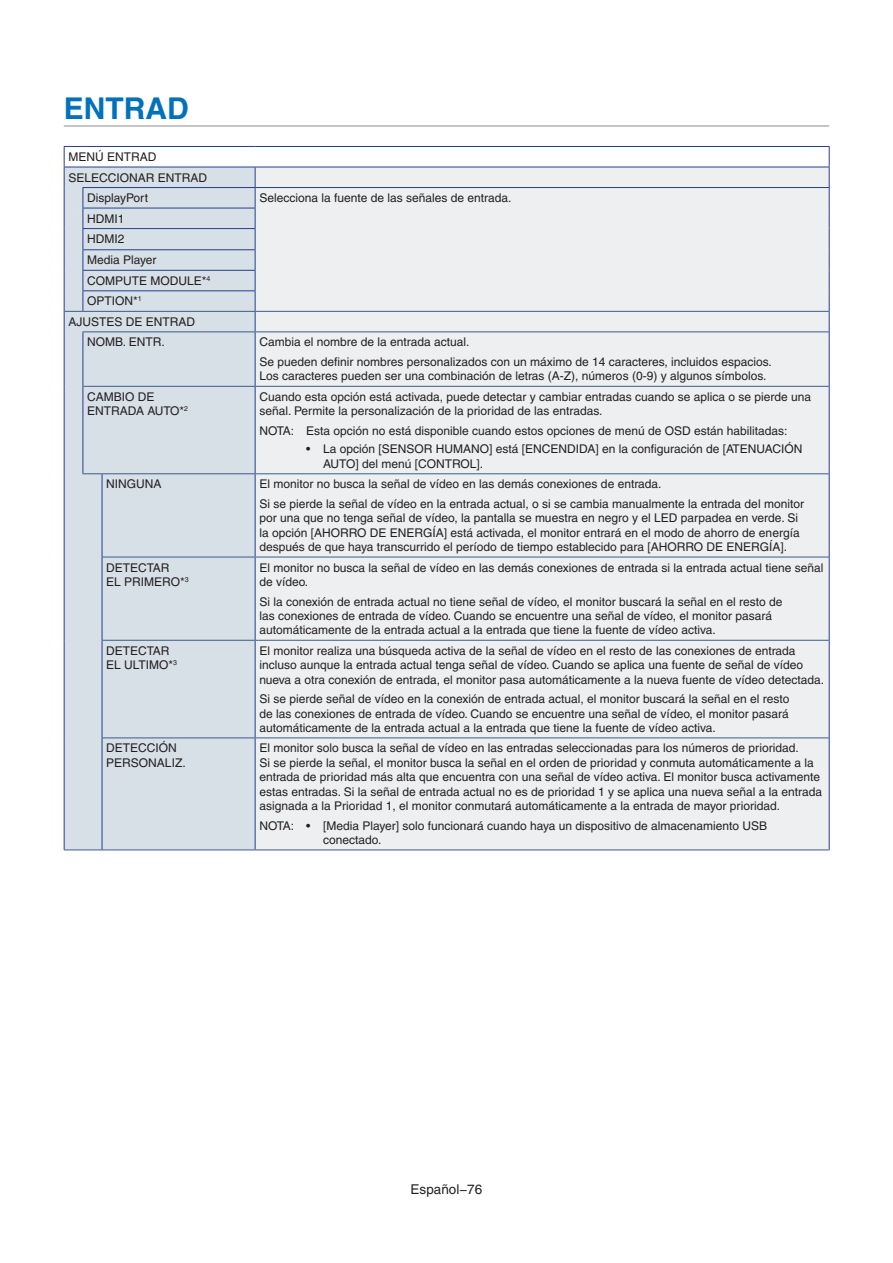
<style>
.page{position:relative;width:893px;height:1263px;background:#fff}
.page>*{position:absolute;margin:0;border:0;box-sizing:border-box;transform-origin:0 0}
.t1{font:700 30px "Helvetica";color:#0072bc}
.t2{font:13.5px "Helvetica";color:#231f20}
.t3{font:12px/14.4px "Helvetica";color:#231f20}
</style>
<div class="page">
<hr style="left:64px;top:125px;width:765px;height:2px;background:#b2b3b7">
<div style="left:256px;top:168px;width:573px;height:681px;background:#edeff1"></div>
<div style="left:65px;top:332px;width:190px;height:517px;background:#d7dfe7"></div>
<hr style="left:255px;top:146px;width:575px;height:1px;background:#253f8e">
<hr style="left:255px;top:167px;width:575px;height:1px;background:#253f8e">
<hr style="left:255px;top:187px;width:575px;height:1px;background:#253f8e">
<svg style="left:829px;top:147px;width:1px;height:185px"></svg>
<hr style="left:829px;top:332px;width:1px;height:54px;background:#253f8e">
<hr style="left:829px;top:386px;width:1px;height:88px;background:#253f8e">
<hr style="left:829px;top:474px;width:1px;height:83px;background:#253f8e">
<hr style="left:829px;top:557px;width:1px;height:83px;background:#253f8e">
<hr style="left:829px;top:640px;width:1px;height:98px;background:#253f8e">
<hr style="left:829px;top:738px;width:1px;height:111px;background:#253f8e">
<hr style="left:64px;top:332px;width:1px;height:54px;background:#253f8e">
<hr style="left:83px;top:332px;width:1px;height:54px;background:#253f8e">
<hr style="left:255px;top:332px;width:1px;height:54px;background:#253f8e">
<hr style="left:64px;top:386px;width:1px;height:88px;background:#253f8e">
<hr style="left:83px;top:386px;width:1px;height:87px;background:#253f8e">
<hr style="left:255px;top:387px;width:1px;height:86px;background:#253f8e">
<hr style="left:64px;top:474px;width:1px;height:83px;background:#253f8e">
<hr style="left:102px;top:474px;width:1px;height:83px;background:#253f8e">
<hr style="left:255px;top:474px;width:1px;height:83px;background:#253f8e">
<hr style="left:64px;top:557px;width:1px;height:83px;background:#253f8e">
<hr style="left:102px;top:557px;width:1px;height:83px;background:#253f8e">
<hr style="left:255px;top:557px;width:1px;height:83px;background:#253f8e">
<hr style="left:64px;top:640px;width:1px;height:98px;background:#253f8e">
<hr style="left:102px;top:640px;width:1px;height:98px;background:#253f8e">
<hr style="left:255px;top:641px;width:1px;height:96px;background:#253f8e">
<hr style="left:64px;top:738px;width:1px;height:111px;background:#253f8e">
<hr style="left:102px;top:738px;width:1px;height:111px;background:#253f8e">
<hr style="left:255px;top:738px;width:1px;height:111px;background:#253f8e">
<hr style="left:255px;top:311px;width:574px;height:1px;background:#3d5d87">
<svg style="left:64px;top:146px;width:192px;height:186px;background:#ced6e3"></svg>
<hr style="left:102px;top:331px;width:153px;height:1px;background:#3d5d87">
<hr style="left:255px;top:331px;width:574px;height:1px;background:#3d5d87">
<svg style="left:83px;top:386px;width:19px;height:1px"></svg>
<hr style="left:102px;top:386px;width:153px;height:1px;background:#3d5d87">
<hr style="left:255px;top:386px;width:574px;height:1px;background:#3d5d87">
<svg style="left:83px;top:473px;width:19px;height:1px"></svg>
<hr style="left:102px;top:473px;width:153px;height:1px;background:#3d5d87">
<hr style="left:255px;top:473px;width:574px;height:1px;background:#3d5d87">
<hr style="left:102px;top:557px;width:153px;height:1px;background:#3d5d87">
<hr style="left:255px;top:557px;width:574px;height:1px;background:#3d5d87">
<hr style="left:102px;top:640px;width:153px;height:1px;background:#3d5d87">
<hr style="left:255px;top:640px;width:574px;height:1px;background:#3d5d87">
<hr style="left:102px;top:737px;width:153px;height:1px;background:#3d5d87">
<hr style="left:255px;top:737px;width:574px;height:1px;background:#3d5d87">
<svg style="left:64px;top:849px;width:38px;height:1px"></svg>
<hr style="left:102px;top:849px;width:153px;height:1px;background:#3d5d87">
<hr style="left:255px;top:849px;width:575px;height:1px;background:#3d5d87">
<h1 class="t1" style="left:64px;top:90px;width:126px">ENTRAD</h1>
<p class="t3" style="left:68px;top:150px;width:89px">MENÚ ENTRAD</p>
<p class="t3" style="left:68px;top:170px;width:140px">SELECCIONAR ENTRAD</p>
<p class="t3" style="left:87px;top:191px;width:62px">DisplayPort</p>
<p class="t3" style="left:259px;top:191px;width:254px">Selecciona la fuente de las señales de entrada.</p>
<p class="t3" style="left:87px;top:211px;width:39px">HDMI1</p>
<p class="t3" style="left:87px;top:232px;width:39px">HDMI2</p>
<p class="t3" style="left:87px;top:253px;width:71px">Media Player</p>
<p class="t3" style="left:87px;top:273px;width:125px">COMPUTE MODULE*<sup>4</sup></p>
<p class="t3" style="left:87px;top:294px;width:56px">OPTION*<sup>1</sup></p>
<p class="t3" style="left:68px;top:314px;width:128px">AJUSTES DE ENTRAD</p>
<p class="t3" style="left:87px;top:335px;width:79px">NOMB. ENTR.</p>
<p class="t3" style="left:259px;top:332px;width:514px;line-height:19.5px">Cambia el nombre de la entrada actual.<br>Se pueden definir nombres personalizados con un máximo de 14 caracteres, incluidos espacios.</p>
<p class="t3" style="left:259px;top:369px;width:509px">Los caracteres pueden ser una combinación de letras (A-Z), números (0-9) y algunos símbolos.</p>
<p class="t3" style="left:87px;top:389px;width:103px">CAMBIO DE<br>ENTRADA AUTO*<sup>2</sup></p>
<p class="t3" style="left:259px;top:389px;width:553px">Cuando esta opción está activada, puede detectar y cambiar entradas cuando se aplica o se pierde una señal. Permite la personalización de la prioridad de las entradas.</p>
<p class="t3" style="left:259px;top:423px;width:7px">NOTA:</p>
<p class="t3" style="left:306px;top:423px;width:483px">Esta opción no está disponible cuando estos opciones de menú de OSD están habilitadas:</p>
<p class="t3" style="left:323px;top:442px;width:481px;text-indent:-17px">• La opción [SENSOR HUMANO] está [ENCENDIDA] en la configuración de [ATENUACIÓN<br>AUTO] del menú [CONTROL].</p>
<p class="t3" style="left:106px;top:477px;width:57px">NINGUNA</p>
<p class="t3" style="left:259px;top:474px;width:546px;line-height:19.5px">El monitor no busca la señal de vídeo en las demás conexiones de entrada.<br>Si se pierde la señal de vídeo en la entrada actual, o si se cambia manualmente la entrada del monitor</p>
<p class="t3" style="left:259px;top:511px;width:542px">por una que no tenga señal de vídeo, la pantalla se muestra en negro y el LED parpadea en verde. Si la opción [AHORRO DE ENERGÍA] está activada, el monitor entrará en el modo de ahorro de energía después de que haya transcurrido el período de tiempo establecido para [AHORRO DE ENERGÍA].</p>
<p class="t3" style="left:106px;top:560px;width:84px">DETECTAR<br>EL PRIMERO*<sup>3</sup></p>
<p class="t3" style="left:259px;top:560px;width:566px">El monitor no busca la señal de vídeo en las demás conexiones de entrada si la entrada actual tiene señal de vídeo.</p>
<p class="t3" style="left:259px;top:594px;width:525px">Si la conexión de entrada actual no tiene señal de vídeo, el monitor buscará la señal en el resto de las conexiones de entrada de vídeo. Cuando se encuentre una señal de vídeo, el monitor pasará automáticamente de la entrada actual a la entrada que tiene la fuente de vídeo activa.</p>
<p class="t3" style="left:106px;top:643px;width:72px">DETECTAR<br>EL ULTIMO*<sup>3</sup></p>
<p class="t3" style="left:259px;top:643px;width:566px">El monitor realiza una búsqueda activa de la señal de vídeo en el resto de las conexiones de entrada incluso aunque la entrada actual tenga señal de vídeo. Cuando se aplica una fuente de señal de vídeo nueva a otra conexión de entrada, el monitor pasa automáticamente a la nueva fuente de vídeo detectada.</p>
<p class="t3" style="left:259px;top:692px;width:532px;text-align:justify">Si se pierde señal de vídeo en la conexión de entrada actual, el monitor buscará la señal en el resto de las conexiones de entrada de vídeo. Cuando se encuentre una señal de vídeo, el monitor pasará automáticamente de la entrada actual a la entrada que tiene la fuente de vídeo activa.</p>
<p class="t3" style="left:106px;top:741px;width:81px">DETECCIÓN<br>PERSONALIZ.</p>
<p class="t3" style="left:259px;top:741px;width:564px">El monitor solo busca la señal de vídeo en las entradas seleccionadas para los números de prioridad.<br>Si se pierde la señal, el monitor busca la señal en el orden de prioridad y conmuta automáticamente a la entrada de prioridad más alta que encuentra con una señal de vídeo activa. El monitor busca activamente estas entradas. Si la señal de entrada actual no es de prioridad 1 y se aplica una nueva señal a la entrada asignada a la Prioridad 1, el monitor conmutará automáticamente a la entrada de mayor prioridad.</p>
<p class="t3" style="left:259px;top:818px;width:7px">NOTA:</p>
<p class="t3" style="left:323px;top:818px;width:446px;text-indent:-17px">• [Media Player] solo funcionará cuando haya un dispositivo de almacenamiento USB conectado.</p>
<p class="t2" style="left:411px;top:1181px;width:73px">Español−76</p>
</div>
